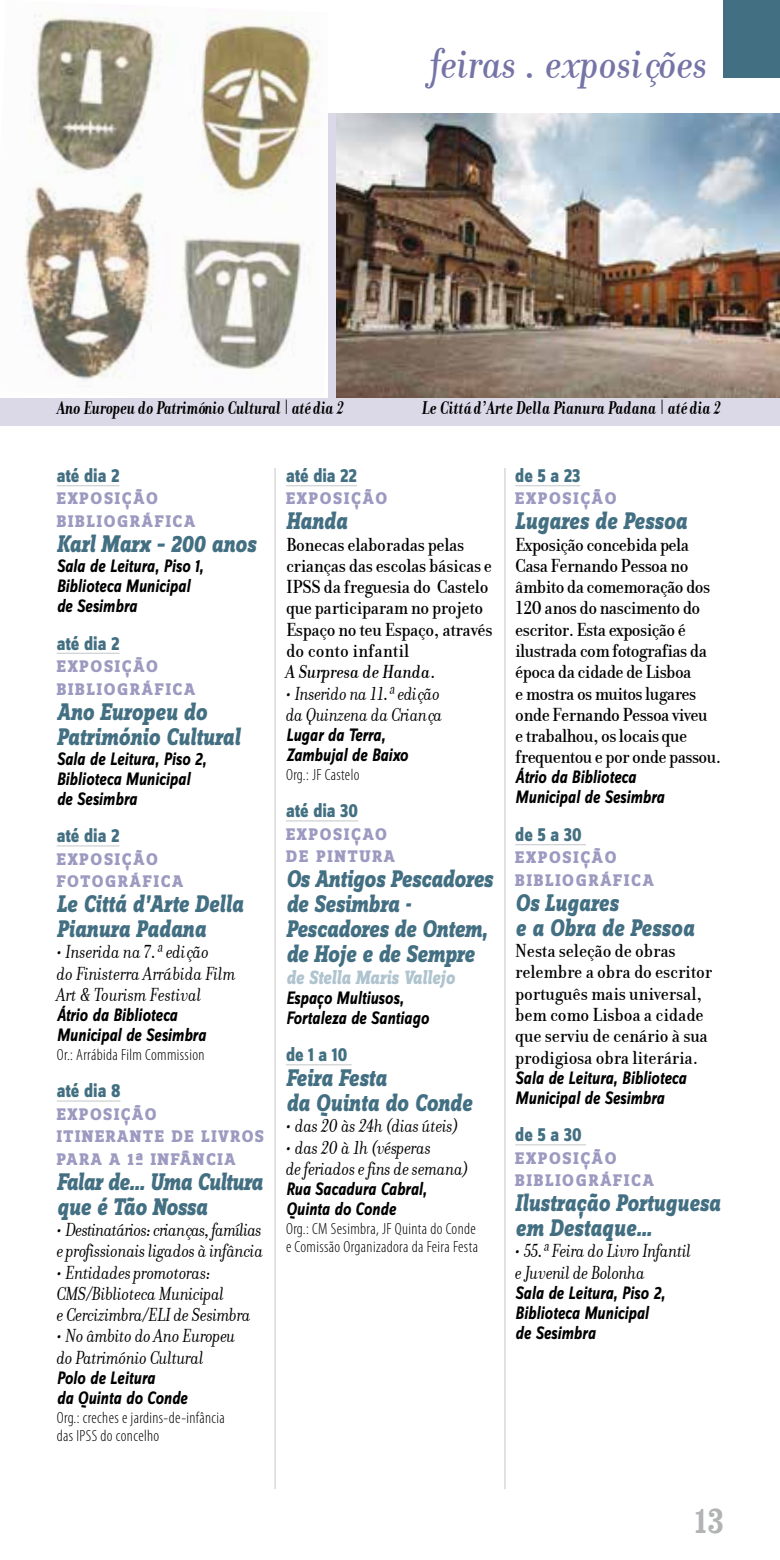
<style>
.page{position:relative;width:780px;height:1560px;background:#fff}
.page>*{position:absolute;margin:0;border:0;box-sizing:border-box;transform-origin:0 0}
.t1{font:italic 500 45px "Donatora";color:#7574a6}
.t2{font:700 condensed 35px "Clarendon";color:#b1b3b4}
.t3{font:italic 800 25px/25px "Zine Slab Dis";color:#436f82;scale:.85 1}
.t4{font:500 20px/21.2px "Donatora";letter-spacing:-.02em;color:#000}
.t5{font:italic 20px/21.2px "Donatora";letter-spacing:-.01em;color:#000}
.t6{font:italic 700 20px "Donatora";letter-spacing:-.01em;color:#000;scale:.85 1}
.t7{font:800 20px "Zine Sans Dis";color:#436f82;scale:.85 1}
.t8{font:italic 20px/21.2px "Donatora";letter-spacing:-.03em;color:#000}
.t9{font:italic 800 20px "Zine Slab Dis";color:#afc4cf;scale:.85 1}
.t10{font:italic 700 18.75px/20px "Zine Sans Dis";color:#000;scale:.85 1}
.t11{font:800 17.5px/22.5px "Zine Slab Dis";letter-spacing:.1em;color:#9c9ac0}
.t12{font:300 condensed 16.25px/18.8px "Myriad Pro";letter-spacing:.025em;color:#000}
.s1{font-style:italic}
</style>
<div class="page">
<div style="left:723px;top:0;width:57px;height:78px;background:#436f82"></div>
<hr style="left:57px;top:485px;width:62px;height:1px;background:#d0d1d2">
<hr style="left:57px;top:652px;width:62px;height:2px;background:#d0d1d2">
<hr style="left:57px;top:845px;width:62px;height:1px;background:#d0d1d2">
<hr style="left:57px;top:1100px;width:63px;height:1px;background:#d0d1d2">
<hr style="left:286px;top:485px;width:71px;height:1px;background:#d0d1d2">
<hr style="left:286px;top:820px;width:72px;height:1px;background:#d0d1d2">
<hr style="left:286px;top:1064px;width:66px;height:1px;background:#d0d1d2">
<hr style="left:515px;top:485px;width:65px;height:1px;background:#d0d1d2">
<hr style="left:515px;top:844px;width:71px;height:1px;background:#d0d1d2">
<hr style="left:515px;top:1144px;width:71px;height:1px;background:#d0d1d2">
<div style="left:0;top:113px;width:780px;height:312px;background:#dbd9e8"></div>
<img style="left:0;top:14px;width:327px;height:383px">
<img style="left:337px;top:113px;width:443px;height:284px">
<hr style="left:274px;top:468px;width:2px;height:1020px;background:#d0d1d2">
<hr style="left:504px;top:468px;width:1px;height:1020px;background:#d0d1d2">
<h1 class="t1" style="left:431px;top:39px;width:278px">feiras . exposições</h1>
<p class="t6" style="left:57px;top:397px;width:339px">Ano Europeu do Património Cultural | até dia 2</p>
<p class="t6" style="left:422px;top:397px;width:353px">Le Cittá d’Arte Della Pianura Padana | até dia 2</p>
<p class="t7" style="left:57px;top:464px;width:75px">até dia 2</p>
<p class="t11" style="left:57px;top:488px;width:140px">EXPOSIÇÃO<br>BIBLIOGRÁFICA</p>
<p class="t3" style="left:57px;top:532px;width:236px">Karl Marx – 200 anos</p>
<p class="t10" style="left:57px;top:556px;width:174px">Sala de Leitura, Piso 1,<br>Biblioteca Municipal de Sesimbra</p>
<p class="t7" style="left:57px;top:632px;width:75px">até dia 2</p>
<p class="t11" style="left:57px;top:656px;width:140px">EXPOSIÇÃO<br>BIBLIOGRÁFICA</p>
<p class="t3" style="left:57px;top:700px;width:217px">Ano Europeu do<br>Património Cultural</p>
<p class="t10" style="left:57px;top:749px;width:178px">Sala de Leitura, Piso 2,<br>Biblioteca Municipal de Sesimbra</p>
<p class="t7" style="left:57px;top:824px;width:75px">até dia 2</p>
<p class="t11" style="left:57px;top:848px;width:128px">EXPOSIÇÃO<br>FOTOGRÁFICA</p>
<p class="t3" style="left:57px;top:892px;width:221px">Le Cittá d’Arte Della<br>Pianura Padana</p>
<p class="t5" style="left:57px;top:941px;width:180px">• Inserida na 7.ª edição<br>do Finisterra Arrábida Film<br>Art &amp; Tourism Festival</p>
<p class="t10" style="left:57px;top:1005px;width:177px">Átrio da Biblioteca<br>Municipal de Sesimbra</p>
<p class="t12" style="left:57px;top:1044px;width:149px">Or.: Arrábida Film Commission</p>
<p class="t7" style="left:57px;top:1079px;width:76px">até dia 8</p>
<p class="t11" style="left:57px;top:1103px;width:209px">EXPOSIÇÃO<br>ITINERANTE DE LIVROS<br>PARA A 1ª INFÂNCIA</p>
<p class="t3" style="left:57px;top:1170px;width:243px">Falar de… Uma Cultura que é Tão Nossa</p>
<p class="t8" style="left:57px;top:1219px;width:208px">• Destinatários: crianças, famílias e profissionais ligados à infância</p>
<p class="t5" style="left:57px;top:1261px;width:196px">• Entidades promotoras:<br>CMS/Biblioteca Municipal<br>e Cercizimbra/ELI de Sesimbra</p>
<p class="t5" style="left:57px;top:1325px;width:180px">• No âmbito do Ano Europeu do Património Cultural</p>
<p class="t10" style="left:57px;top:1368px;width:155px">Polo de Leitura<br>da Quinta do Conde</p>
<p class="t12" style="left:57px;top:1407px;width:170px">Org.: creches e jardins-de-infância das IPSS do concelho</p>
<p class="t7" style="left:286px;top:464px;width:85px">até dia 22</p>
<p class="t11" style="left:286px;top:488px;width:103px">EXPOSIÇÃO</p>
<p class="t3" style="left:286px;top:510px;width:73px">Handa</p>
<p class="t4" style="left:286px;top:534px;width:208px">Bonecas elaboradas pelas crianças das escolas básicas e<br>IPSS da freguesia do Castelo que participaram no projeto<br>Espaço no teu Espaço, através do conto infantil<br><span class="s1">A Surpresa de Handa</span>.</p>
<p class="t5" style="left:286px;top:682px;width:158px">• Inserido na 11.ª edição da Quinzena da Criança</p>
<p class="t10" style="left:286px;top:725px;width:145px">Lugar da Terra,<br>Zambujal de Baixo</p>
<p class="t12" style="left:286px;top:764px;width:75px">Org.: JF Castelo</p>
<p class="t7" style="left:286px;top:799px;width:86px">até dia 30</p>
<p class="t11" style="left:286px;top:823px;width:110px">EXPOSIÇAO<br>DE PINTURA</p>
<p class="t3" style="left:286px;top:867px;width:245px">Os Antigos Pescadores de Sesimbra -<br>Pescadores de Ontem, de Hoje e de Sempre</p>
<p class="t9" style="left:286px;top:966px;width:200px">de Stella Maris Vallejo</p>
<p class="t10" style="left:286px;top:988px;width:170px">Espaço Multiusos,<br>Fortaleza de Santiago</p>
<p class="t7" style="left:286px;top:1043px;width:74px">de 1 a 10</p>
<p class="t3" style="left:286px;top:1066px;width:220px">Feira Festa<br>da Quinta do Conde</p>
<p class="t5" style="left:286px;top:1115px;width:174px">• das 20 às 24h (dias úteis)</p>
<p class="t5" style="left:286px;top:1136px;width:184px">• das 20 à 1h (vésperas<br>de feriados e fins de semana)</p>
<p class="t10" style="left:286px;top:1179px;width:167px">Rua Sacadura Cabral,<br>Quinta do Conde</p>
<p class="t12" style="left:286px;top:1218px;width:193px">Org.: CM Sesimbra, JF Quinta do Conde e Comissão Organizadora da Feira Festa</p>
<p class="t7" style="left:515px;top:464px;width:78px">de 5 a 23</p>
<p class="t11" style="left:515px;top:488px;width:103px">EXPOSIÇÃO</p>
<p class="t3" style="left:515px;top:510px;width:203px">Lugares de Pessoa</p>
<p class="t4" style="left:515px;top:534px;width:207px">Exposição concebida pela<br>Casa Fernando Pessoa no âmbito da comemoração dos<br>120 anos do nascimento do escritor. Esta exposição é ilustrada com fotografias da época da cidade de Lisboa<br>e mostra os muitos lugares onde Fernando Pessoa viveu<br>e trabalhou, os locais que frequentou e por onde passou.</p>
<p class="t10" style="left:515px;top:768px;width:177px">Átrio da Biblioteca<br>Municipal de Sesimbra</p>
<p class="t7" style="left:515px;top:823px;width:79px">de 5 a 30</p>
<p class="t11" style="left:515px;top:847px;width:140px">EXPOSIÇÃO<br>BIBLIOGRÁFICA</p>
<p class="t3" style="left:515px;top:891px;width:212px">Os Lugares<br>e a Obra de Pessoa</p>
<p class="t4" style="left:515px;top:940px;width:198px">Nesta seleção de obras relembre a obra do escritor português mais universal, bem como Lisboa a cidade que serviu de cenário à sua prodigiosa obra literária.</p>
<p class="t10" style="left:515px;top:1068px;width:203px">Sala de Leitura, Biblioteca<br>Municipal de Sesimbra</p>
<p class="t7" style="left:515px;top:1123px;width:79px">de 5 a 30</p>
<p class="t11" style="left:515px;top:1147px;width:140px">EXPOSIÇÃO<br>BIBLIOGRÁFICA</p>
<p class="t3" style="left:515px;top:1191px;width:243px">Ilustração Portuguesa em Destaque…</p>
<p class="t5" style="left:515px;top:1240px;width:177px">• 55.ª Feira do Livro Infantil e Juvenil de Bolonha</p>
<p class="t10" style="left:515px;top:1283px;width:178px">Sala de Leitura, Piso 2,<br>Biblioteca Municipal de Sesimbra</p>
<h2 class="t2" style="left:692px;top:1499px;width:32px">13</h2>
</div>
